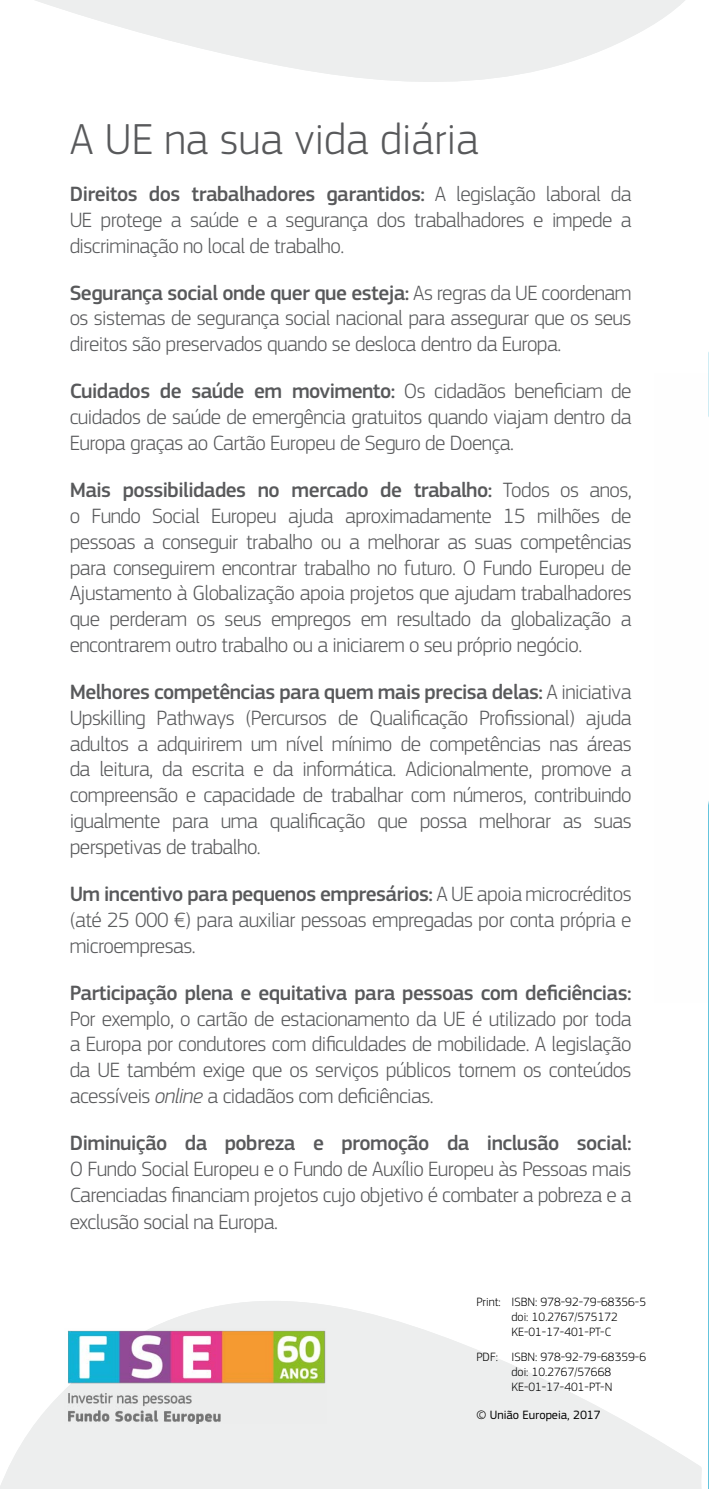
<style>
.page{position:relative;width:709px;height:1489px;background:#fff}
.page>*{position:absolute;margin:0;border:0;box-sizing:border-box;transform-origin:0 0}
.t1{font:300 45px "EC Square Sans Pro";color:#58595b}
.t2{font:300 21.5px/25.8px "EC Square Sans Pro";letter-spacing:-.025em;color:#58595b;text-align:justify}
.t3{font:300 12.5px "EC Square Sans Pro";color:#000}
.t4{font:12.5px "EC Square Sans Pro";color:#000}
.s1{font-weight:500}
.s2{font-style:italic}
</style>
<div class="page">
<hr style="left:708px;top:861px;width:1px;height:627px;background:#64c4dd">
<svg style="left:0;top:1301px;width:702px;height:187px;fill:#edeeee"></svg>
<svg style="left:35px;top:0;width:650px;height:82px;fill:#edeeee"></svg>
<svg style="left:708px;top:352px;width:1px;height:509px"></svg>
<img style="left:65px;top:1328px;width:262px;height:95px">
<p class="t1" style="left:70px;top:113px;width:411px">A UE na sua vida diária</p>
<p class="t2" style="left:70px;top:181px;width:563px"><span class="s1">Direitos dos trabalhadores garantidos:</span> A legislação laboral da UE protege a saúde e a segurança dos trabalhadores e impede a discriminação no local de trabalho.</p>
<p class="t2" style="left:70px;top:279px;width:563px"><span class="s1">Segurança social onde quer que esteja:</span> As regras da UE coordenam os sistemas de segurança social nacional para assegurar que os seus direitos são preservados quando se desloca dentro da Europa.</p>
<p class="t2" style="left:70px;top:378px;width:563px"><span class="s1">Cuidados de saúde em movimento:</span> Os cidadãos beneficiam de cuidados de saúde de emergência gratuitos quando viajam dentro da Europa graças ao Cartão Europeu de Seguro de Doença.</p>
<p class="t2" style="left:70px;top:477px;width:563px"><span class="s1">Mais possibilidades no mercado de trabalho:</span> Todos os anos, o Fundo Social Europeu ajuda aproximadamente 15 milhões de pessoas a conseguir trabalho ou a melhorar as suas competências para conseguirem encontrar trabalho no futuro. O Fundo Europeu de Ajustamento à Globalização apoia projetos que ajudam trabalhadores que perderam os seus empregos em resultado da globalização a encontrarem outro trabalho ou a iniciarem o seu próprio negócio.</p>
<p class="t2" style="left:70px;top:679px;width:563px"><span class="s1">Melhores competências para quem mais precisa delas:</span> A iniciativa Upskilling Pathways (Percursos de Qualificação Profissional) ajuda adultos a adquirirem um nível mínimo de competências nas áreas da leitura, da escrita e da informática. Adicionalmente, promove a compreensão e capacidade de trabalhar com números, contribuindo igualmente para uma qualificação que possa melhorar as suas perspetivas de trabalho.</p>
<p class="t2" style="left:70px;top:880px;width:563px"><span class="s1">Um incentivo para pequenos empresários:</span> A UE apoia microcréditos (até 25 000 €) para auxiliar pessoas empregadas por conta própria e microempresas.</p>
<p class="t2" style="left:70px;top:979px;width:563px"><span class="s1">Participação plena e equitativa para pessoas com deficiências:<br></span>Por exemplo, o cartão de estacionamento da UE é utilizado por toda a Europa por condutores com dificuldades de mobilidade. A legislação da UE também exige que os serviços públicos tornem os conteúdos acessíveis <span class="s2">online</span> a cidadãos com deficiências.</p>
<p class="t2" style="left:70px;top:1129px;width:563px"><span class="s1">Diminuição da pobreza e promoção da inclusão social:<br></span>O Fundo Social Europeu e o Fundo de Auxílio Europeu às Pessoas mais Carenciadas financiam projetos cujo objetivo é combater a pobreza e a exclusão social na Europa.</p>
<p class="t3" style="left:476px;top:1294px;width:171px">Print: ISBN: 978-92-79-68356-5</p>
<p class="t3" style="left:511px;top:1309px;width:108px">doi: 10.2767/575172</p>
<p class="t3" style="left:511px;top:1324px;width:101px">KE-01-17-401-PT-C</p>
<p class="t3" style="left:476px;top:1349px;width:171px">PDF: ISBN: 978-92-79-68359-6</p>
<p class="t3" style="left:511px;top:1364px;width:101px">doi: 10.2767/57668</p>
<p class="t3" style="left:511px;top:1379px;width:102px">KE-01-17-401-PT-N</p>
<p class="t4" style="left:476px;top:1407px;width:126px">© União Europeia, 2017</p>
</div>
